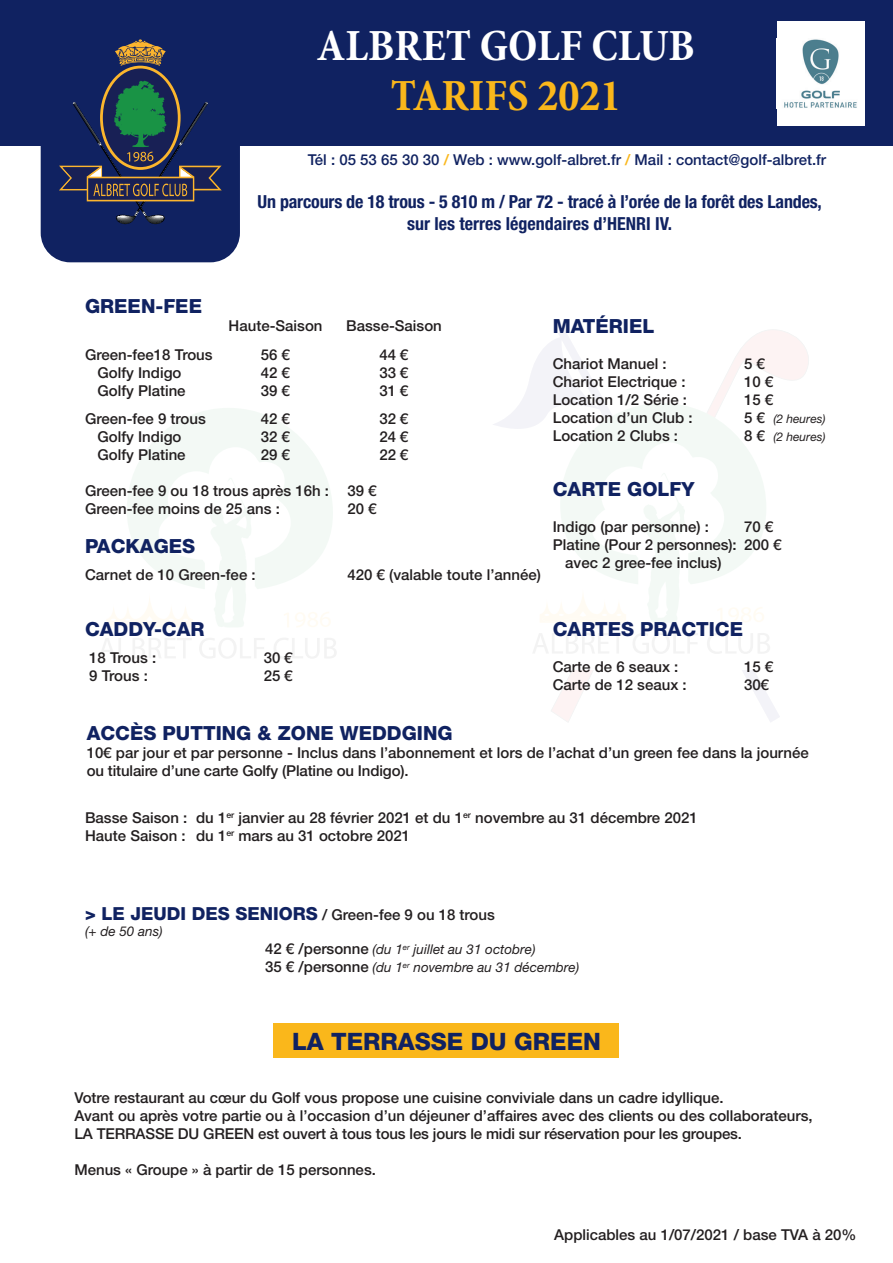
<style>
.page{position:relative;width:893px;height:1263px;background:#fff}
.page>*{position:absolute;margin:0;border:0;box-sizing:border-box;transform-origin:0 0}
.t1{font:700 condensed 45px "Minion Pro";color:#fff}
.t2{font:700 condensed 45px "Minion Pro";color:#fab71b}
.t3{font:800 24px "Helvetica Neue LT Std";color:#102261}
.t4{font:800 19.5px "Helvetica Neue LT Std";color:#102261}
.t5{font:700 condensed 18px/21.6px "Helvetica Neue LT Std";letter-spacing:-.01em;color:#102261;text-align:center}
.t6{font:500 15px/18px "Helvetica Neue LT Std";color:#231f20}
.t7{font:500 15px "Helvetica Neue LT Std";color:#102261}
.t8{font:italic 13.5px "Helvetica Neue LT Std";color:#231f20}
.t9{font:italic 12px "Helvetica Neue LT Std";color:#231f20}
.s1{color:#fab71b}
.s2{font-weight:500;font-style:normal;font-size:15px}
.s3{font-weight:800;font-size:18px;color:#102261}
</style>
<div class="page">
<div style="left:274px;top:1023px;width:345px;height:35px;background:#fab71b"></div>
<svg style="left:107px;top:408px;width:226px;height:219px"></svg>
<svg style="left:99px;top:638px;width:92px;height:20px"></svg>
<svg style="left:199px;top:638px;width:65px;height:20px"></svg>
<svg style="left:274px;top:638px;width:62px;height:20px"></svg>
<svg style="left:493px;top:342px;width:58px;height:87px"></svg>
<svg style="left:551px;top:330px;width:258px;height:392px"></svg>
<div style="left:510px;top:447px;width:298px;height:222px;background:#fff"></div>
<svg style="left:540px;top:403px;width:226px;height:219px"></svg>
<svg style="left:533px;top:633px;width:92px;height:20px"></svg>
<svg style="left:633px;top:633px;width:65px;height:21px"></svg>
<svg style="left:707px;top:633px;width:63px;height:21px"></svg>
<div style="left:0;top:0;width:893px;height:145px;background:#102261"></div>
<div style="left:41px;top:1px;width:199px;height:261px;background:#102261;border-radius:29px"></div>
<svg style="left:101px;top:67px;width:78px;height:101px"></svg>
<svg style="left:59px;top:81px;width:163px;height:143px"></svg>
<svg style="left:115px;top:39px;width:51px;height:27px"></svg>
<div style="left:777px;top:21px;width:88px;height:104px;background:#fff"></div>
<img style="left:784px;top:39px;width:73px;height:69px">
<p class="t1" style="left:317px;top:15px;width:380px">ALBRET GOLF CLUB</p>
<p class="t2" style="left:391px;top:64px;width:232px">TARIFS 2021</p>
<p class="t7" style="left:308px;top:150px;width:520px">Tél : 05 53 65 30 30 <span class="s1">/</span> Web : www.golf-albret.fr <span class="s1">/</span> Mail : contact@golf-albret.fr</p>
<p class="t5" style="left:258px;top:191px;width:566px">Un parcours de 18 trous - 5 810 m / Par 72 - tracé à l’orée de la forêt des Landes, sur les terres légendaires d’HENRI IV.</p>
<p class="t4" style="left:85px;top:295px;width:118px">GREEN-FEE</p>
<p class="t6" style="left:229px;top:317px;width:95px">Haute-Saison</p>
<p class="t6" style="left:346px;top:317px;width:97px">Basse-Saison</p>
<p class="t6" style="left:85px;top:345px;width:129px">Green-fee18 Trous</p>
<p class="t6" style="left:261px;top:345px;width:31px">56 €</p>
<p class="t6" style="left:379px;top:345px;width:31px">44 €</p>
<p class="t6" style="left:98px;top:363px;width:85px">Golfy Indigo</p>
<p class="t6" style="left:261px;top:363px;width:31px">42 €</p>
<p class="t6" style="left:379px;top:363px;width:31px">33 €</p>
<p class="t6" style="left:98px;top:381px;width:90px">Golfy Platine</p>
<p class="t6" style="left:261px;top:381px;width:31px">39 €</p>
<p class="t6" style="left:379px;top:381px;width:31px">31 €</p>
<p class="t6" style="left:85px;top:410px;width:122px">Green-fee 9 trous</p>
<p class="t6" style="left:261px;top:410px;width:31px">42 €</p>
<p class="t6" style="left:379px;top:410px;width:31px">32 €</p>
<p class="t6" style="left:98px;top:428px;width:85px">Golfy Indigo</p>
<p class="t6" style="left:261px;top:428px;width:31px">32 €</p>
<p class="t6" style="left:379px;top:428px;width:31px">24 €</p>
<p class="t6" style="left:98px;top:446px;width:90px">Golfy Platine</p>
<p class="t6" style="left:261px;top:446px;width:31px">29 €</p>
<p class="t6" style="left:379px;top:446px;width:31px">22 €</p>
<p class="t6" style="left:85px;top:482px;width:293px">Green-fee 9 ou 18 trous après 16h : 39 €</p>
<p class="t6" style="left:85px;top:500px;width:196px">Green-fee moins de 25 ans :</p>
<p class="t6" style="left:348px;top:500px;width:31px">20 €</p>
<p class="t4" style="left:85px;top:534px;width:112px">PACKAGES</p>
<p class="t6" style="left:85px;top:565px;width:172px">Carnet de 10 Green-fee :</p>
<p class="t6" style="left:348px;top:565px;width:195px">420 € (valable toute l’année)</p>
<p class="t4" style="left:553px;top:314px;width:103px">MATÉRIEL</p>
<p class="t6" style="left:553px;top:354px;width:115px">Chariot Manuel :</p>
<p class="t6" style="left:744px;top:354px;width:22px">5 €</p>
<p class="t6" style="left:553px;top:372px;width:134px">Chariot Electrique :</p>
<p class="t6" style="left:744px;top:372px;width:31px">10 €</p>
<p class="t6" style="left:553px;top:390px;width:136px">Location 1/2 Série :</p>
<p class="t6" style="left:744px;top:390px;width:31px">15 €</p>
<p class="t6" style="left:553px;top:408px;width:141px">Location d’un Club :</p>
<p class="t9" style="left:744px;top:411px;width:83px"><span class="s2">5 €</span> (2 heures)</p>
<p class="t6" style="left:553px;top:426px;width:127px">Location 2 Clubs :</p>
<p class="t9" style="left:744px;top:429px;width:83px"><span class="s2">8 €</span> (2 heures)</p>
<p class="t4" style="left:553px;top:477px;width:143px">CARTE GOLFY</p>
<p class="t6" style="left:553px;top:517px;width:158px">Indigo (par personne) :</p>
<p class="t6" style="left:744px;top:517px;width:31px">70 €</p>
<p class="t6" style="left:553px;top:535px;width:230px">Platine (Pour 2 personnes): 200 €</p>
<p class="t6" style="left:565px;top:553px;width:158px">avec 2 gree-fee inclus)</p>
<p class="t4" style="left:85px;top:617px;width:121px">CADDY-CAR</p>
<p class="t6" style="left:89px;top:648px;width:69px">18 Trous :</p>
<p class="t6" style="left:264px;top:648px;width:31px">30 €</p>
<p class="t6" style="left:89px;top:666px;width:60px">9 Trous :</p>
<p class="t6" style="left:264px;top:666px;width:31px">25 €</p>
<p class="t4" style="left:553px;top:617px;width:192px">CARTES PRACTICE</p>
<p class="t6" style="left:553px;top:657px;width:127px">Carte de 6 seaux :</p>
<p class="t6" style="left:744px;top:657px;width:31px">15 €</p>
<p class="t6" style="left:553px;top:675px;width:135px">Carte de 12 seaux :</p>
<p class="t6" style="left:744px;top:675px;width:27px">30€</p>
<p class="t4" style="left:87px;top:721px;width:367px">ACCÈS PUTTING &amp; ZONE WEDDGING</p>
<p class="t6" style="left:87px;top:743px;width:723px">10€ par jour et par personne - Inclus dans l’abonnement et lors de l’achat d’un green fee dans la journée</p>
<p class="t6" style="left:87px;top:761px;width:323px">ou titulaire d’une carte Golfy (Platine ou Indigo).</p>
<p class="t6" style="left:85px;top:808px;width:614px">Basse Saison : du 1<sup>er</sup> janvier au 28 février 2021 et du 1<sup>er</sup> novembre au 31 décembre 2021</p>
<p class="t6" style="left:85px;top:826px;width:327px">Haute Saison : du 1<sup>er</sup> mars au 31 octobre 2021</p>
<p class="t6" style="left:85px;top:906px;width:411px"><span class="s3">&gt; LE JEUDI DES SENIORS</span> / Green-fee 9 ou 18 trous</p>
<p class="t8" style="left:85px;top:923px;width:79px">(+ de 50 ans)</p>
<p class="t8" style="left:265px;top:941px;width:272px"><span class="s2">42 € /personne</span> (du 1<sup>er</sup> juillet au 31 octobre)</p>
<p class="t8" style="left:265px;top:959px;width:315px"><span class="s2">35 € /personne</span> (du 1<sup>er</sup> novembre au 31 décembre)</p>
<p class="t3" style="left:292px;top:1027px;width:310px">LA TERRASSE DU GREEN</p>
<p class="t6" style="left:74px;top:1089px;width:740px">Votre restaurant au cœur du Golf vous propose une cuisine conviviale dans un cadre idyllique.<br>Avant ou après votre partie ou à l’occasion d’un déjeuner d’affaires avec des clients ou des collaborateurs,</p>
<p class="t6" style="left:74px;top:1125px;width:669px">LA TERRASSE DU GREEN est ouvert à tous tous les jours le midi sur réservation pour les groupes.</p>
<p class="t6" style="left:74px;top:1161px;width:303px">Menus « Groupe » à partir de 15 personnes.</p>
<p class="t6" style="left:554px;top:1225px;width:304px">Applicables au 1/07/2021 / base TVA à 20%</p>
</div>
